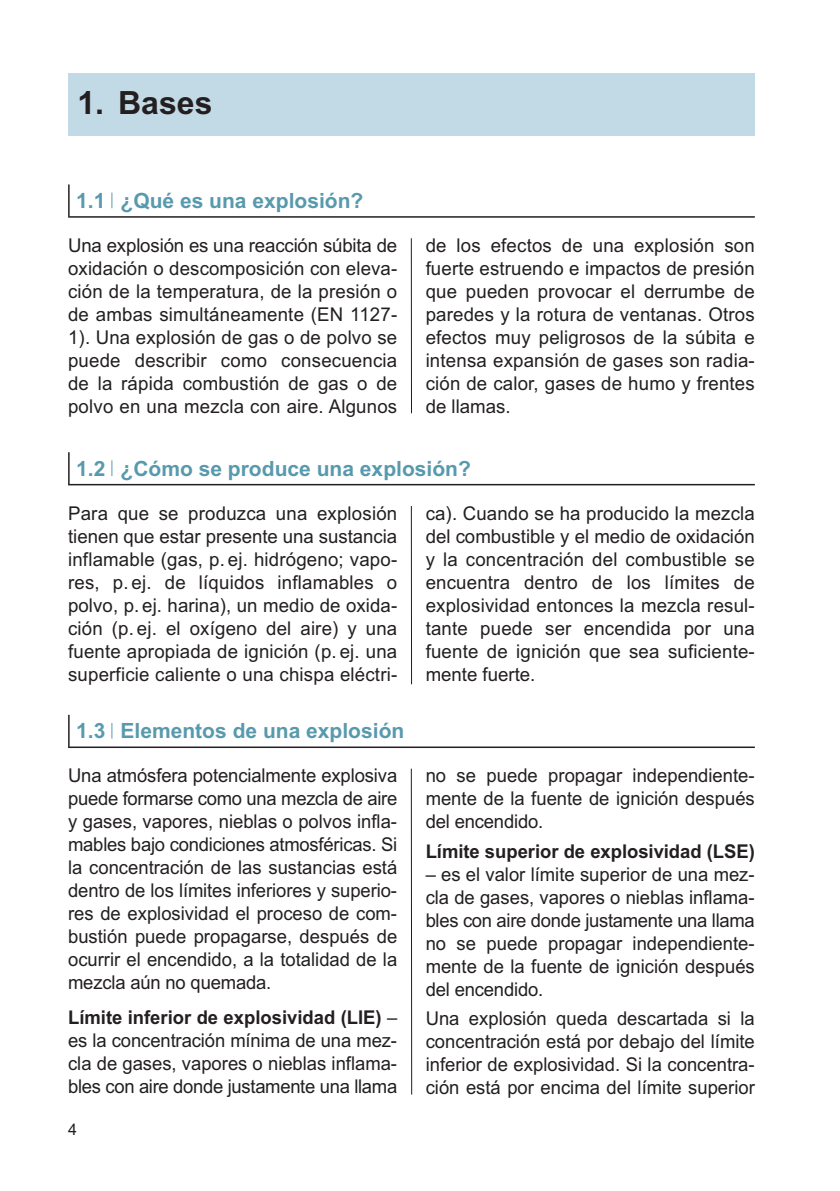
<style>
.page{position:relative;width:840px;height:1191px;background:#fff}
.page>*{position:absolute;margin:0;border:0;box-sizing:border-box;transform-origin:0 0}
.t1{font:700 32px "Arial";color:#231f20}
.t2{font:700 21px "Arial";color:#589aad}
.t3{font:19px/23px "Arial";color:#231f20;text-align:justify}
.t4{font:700 19px "Arial";color:#231f20}
.t5{font:16px "Arial";color:#231f20}
.s1{font-weight:700}
</style>
<div class="page">
<div style="left:68px;top:74px;width:686px;height:62px;background:#c2dae5"></div>
<hr style="left:410px;top:238px;width:2px;height:175px;background:#231f20">
<hr style="left:68px;top:216px;width:686px;height:2px;background:#231f20">
<hr style="left:68px;top:184px;width:2px;height:32px;background:#231f20">
<svg style="left:111px;top:193px;width:1px;height:15px"></svg>
<hr style="left:68px;top:484px;width:686px;height:1px;background:#231f20">
<hr style="left:68px;top:452px;width:2px;height:32px;background:#231f20">
<svg style="left:111px;top:460px;width:1px;height:16px"></svg>
<hr style="left:410px;top:506px;width:2px;height:178px;background:#231f20">
<hr style="left:68px;top:746px;width:686px;height:2px;background:#231f20">
<hr style="left:68px;top:715px;width:2px;height:32px;background:#231f20">
<svg style="left:111px;top:723px;width:1px;height:15px"></svg>
<hr style="left:410px;top:768px;width:2px;height:326px;background:#231f20">
<h1 class="t1" style="left:77px;top:85px;width:136px">1. Bases</h1>
<p class="t2" style="left:76px;top:189px;width:289px">1.1 ¿Qué es una explosión?</p>
<p class="t3" style="left:68px;top:234px;width:330px">Una explosión es una reacción súbita de oxidación o descomposición con eleva&shy;ción de la temperatura, de la presión o de ambas simultáneamente (EN 1127- 1). Una explosión de gas o de polvo se puede describir como consecuencia de la rápida combustión de gas o de polvo en una mezcla con aire. Algunos</p>
<p class="t3" style="left:425px;top:234px;width:330px">de los efectos de una explosión son fuerte estruendo e impactos de presión que pueden provocar el derrumbe de paredes y la rotura de ventanas. Otros efectos muy peligrosos de la súbita e intensa expansión de gases son radia&shy;ción de calor, gases de humo y frentes de llamas.</p>
<p class="t2" style="left:76px;top:456px;width:396px">1.2 ¿Cómo se produce una explosión?</p>
<p class="t3" style="left:68px;top:502px;width:330px">Para que se produzca una explosión tienen que estar presente una sustancia inflamable (gas, p. ej. hidrógeno; vapo&shy;res, p. ej. de líquidos inflamables o polvo, p. ej. harina), un medio de oxida&shy;ción (p. ej. el oxígeno del aire) y una fuente apropiada de ignición (p. ej. una superficie caliente o una chispa eléctri-</p>
<p class="t3" style="left:425px;top:502px;width:330px">ca). Cuando se ha producido la mezcla del combustible y el medio de oxidación y la concentración del combustible se encuentra dentro de los límites de explosividad entonces la mezcla resul&shy;tante puede ser encendida por una fuente de ignición que sea suficiente&shy;mente fuerte.</p>
<p class="t2" style="left:76px;top:719px;width:329px">1.3 Elementos de una explosión</p>
<p class="t3" style="left:68px;top:764px;width:330px">Una atmósfera potencialmente explosiva puede formarse como una mezcla de aire y gases, vapores, nieblas o polvos infla&shy;mables bajo condiciones atmosféricas. Si la concentración de las sustancias está dentro de los límites inferiores y superio&shy;res de explosividad el proceso de com&shy;bustión puede propagarse, después de ocurrir el encendido, a la totalidad de la mezcla aún no quemada.</p>
<p class="t3" style="left:68px;top:1006px;width:330px"><span class="s1">Límite inferior de explosividad (LIE)</span> – es la concentración mínima de una mez&shy;cla de gases, vapores o nieblas inflama&shy;bles con aire donde justamente una llama</p>
<p class="t3" style="left:425px;top:764px;width:330px">no se puede propagar independiente&shy;mente de la fuente de ignición después del encendido.</p>
<p class="t4" style="left:425px;top:840px;width:330px">Límite superior de explosividad (LSE)</p>
<p class="t3" style="left:425px;top:862px;width:330px">– es el valor límite superior de una mez&shy;cla de gases, vapores o nieblas inflama&shy;bles con aire donde justamente una llama no se puede propagar independiente&shy;mente de la fuente de ignición después del encendido.</p>
<p class="t3" style="left:425px;top:1007px;width:330px">Una explosión queda descartada si la concentración está por debajo del límite inferior de explosividad. Si la concentra&shy;ción está por encima del límite superior</p>
<p class="t5" style="left:68px;top:1119px;width:10px">4</p>
</div>
